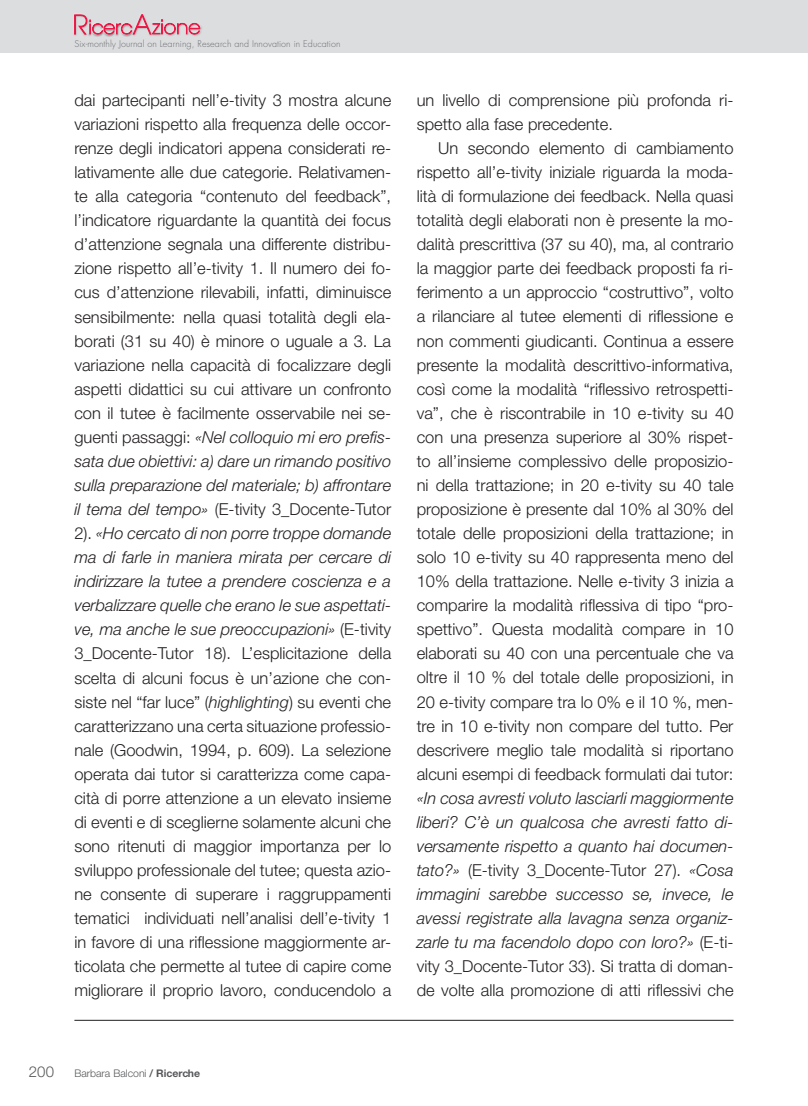
<style>
.page{position:relative;width:808px;height:1106px;background:#fff}
.page>*{position:absolute;margin:0;border:0;box-sizing:border-box;transform-origin:0 0}
.t1{font:300 16.5px/24px "Helvetica Neue LT";color:#231f20;text-align:justify}
.t2{font:italic 300 16.5px/24px "Helvetica Neue LT";color:#231f20;text-align:justify}
.t3{font:300 15px "Helvetica Neue CE";color:#57585a}
.t4{font:300 10.5px "Helvetica Neue CE";color:#57585a}
.t5{font:300 9px "Futura";letter-spacing:.01em;color:#6c6d70}
.s1{font-style:italic}
.s2{font-style:normal}
.s3{font-weight:500}
.s4{font-weight:700}
</style>
<div class="page">
<div style="left:0;top:0;width:808px;height:53px;background:#dcdddf"></div>
<hr style="left:74px;top:1020px;width:659px;height:1px;background:#231f20">
<div style="left:72px;top:14px;width:18px;height:23px;background:#231f20;opacity:.3"></div>
<div style="left:87px;top:18px;width:48px;height:19px;background:#231f20;opacity:.5"></div>
<div style="left:131px;top:13px;width:23px;height:24px;background:#231f20;opacity:.3"></div>
<div style="left:150px;top:18px;width:53px;height:19px;background:#231f20;opacity:.3"></div>
<svg style="left:74px;top:14px;width:126px;height:21px"></svg>
<p class="t5" style="left:74px;top:38px;width:268px">Six-monthly Journal on Learning, Research and Innovation in Education</p>
<p class="t1" style="left:74px;top:88px;width:318px">dai partecipanti nell’e-tivity 3 mostra alcune variazioni rispetto alla frequenza delle occor&shy;renze degli indicatori appena considerati re&shy;lativamente alle due categorie. Relativamen&shy;te alla categoria “contenuto del feedback”, l’indicatore riguardante la quantità dei focus d’attenzione segnala una differente distribu&shy;zione rispetto all’e-tivity 1. Il numero dei fo&shy;cus d’attenzione rilevabili, infatti, diminuisce sensibilmente: nella quasi totalità degli ela&shy;borati (31 su 40) è minore o uguale a 3. La variazione nella capacità di focalizzare degli aspetti didattici su cui attivare un confronto con il tutee è facilmente osservabile nei se&shy;guenti passaggi: <span class="s1">«Nel colloquio mi ero prefis&shy;sata due obiettivi: a) dare un rimando positivo sulla preparazione del materiale; b) affrontare il tema del tempo»</span> (E-tivity 3_Docente-Tutor 2). <span class="s1">«Ho cercato di non porre troppe domande ma di farle in maniera mirata per cercare di indirizzare la tutee a prendere coscienza e a verbalizzare quelle che erano le sue aspettati&shy;ve, ma anche le sue preoccupazioni»</span> (E-tivity 3_Docente-Tutor 18). L’esplicitazione della scelta di alcuni focus è un’azione che con&shy;siste nel “far luce” (<span class="s1">highlighting</span>) su eventi che caratterizzano una certa situazione professio&shy;nale (Goodwin, 1994, p. 609). La selezione operata dai tutor si caratterizza come capa&shy;cità di porre attenzione a un elevato insieme di eventi e di sceglierne solamente alcuni che sono ritenuti di maggior importanza per lo sviluppo professionale del tutee; questa azio&shy;ne consente di superare i raggruppamenti tematici individuati nell’analisi dell’e-tivity 1 in favore di una riflessione maggiormente ar&shy;ticolata che permette al tutee di capire come migliorare il proprio lavoro, conducendolo a</p>
<p class="t1" style="left:417px;top:88px;width:318px">un livello di comprensione più profonda ri&shy;spetto alla fase precedente.</p>
<p class="t1" style="left:417px;top:136px;width:318px;text-indent:21px">Un secondo elemento di cambiamento rispetto all’e-tivity iniziale riguarda la moda&shy;lità di formulazione dei feedback. Nella quasi totalità degli elaborati non è presente la mo&shy;dalità prescrittiva (37 su 40), ma, al contrario la maggior parte dei feedback proposti fa ri&shy;ferimento a un approccio “costruttivo”, volto a rilanciare al tutee elementi di riflessione e non commenti giudicanti. Continua a essere presente la modalità descrittivo-informativa, così come la modalità “riflessivo retrospetti&shy;va”, che è riscontrabile in 10 e-tivity su 40 con una presenza superiore al 30% rispet&shy;to all’insieme complessivo delle proposizio&shy;ni della trattazione; in 20 e-tivity su 40 tale proposizione è presente dal 10% al 30% del totale delle proposizioni della trattazione; in solo 10 e-tivity su 40 rappresenta meno del 10% della trattazione. Nelle e-tivity 3 inizia a comparire la modalità riflessiva di tipo “pro&shy;spettivo”. Questa modalità compare in 10 elaborati su 40 con una percentuale che va oltre il 10 % del totale delle proposizioni, in 20 e-tivity compare tra lo 0% e il 10 %, men&shy;tre in 10 e-tivity non compare del tutto. Per descrivere meglio tale modalità si riportano alcuni esempi di feedback formulati dai tutor:</p>
<p class="t2" style="left:417px;top:785px;width:318px">«In cosa avresti voluto lasciarli maggiormente liberi? C’è un qualcosa che avresti fatto di&shy;versamente rispetto a quanto hai documen&shy;tato?» <span class="s2">(E-tivity 3_Docente-Tutor 27).</span> «Cosa immagini sarebbe successo se, invece, le avessi registrate alla lavagna senza organiz&shy;zarle tu ma facendolo dopo con loro?» <span class="s2">(E-ti&shy;vity 3_Docente-Tutor 33). Si tratta di doman&shy;de volte alla promozione di atti riflessivi che</span></p>
<p class="t3" style="left:29px;top:1062px;width:27px">200</p>
<p class="t4" style="left:74px;top:1067px;width:127px">Barbara Balconi <span class="s3">/</span> <span class="s4">Ricerche</span></p>
</div>
